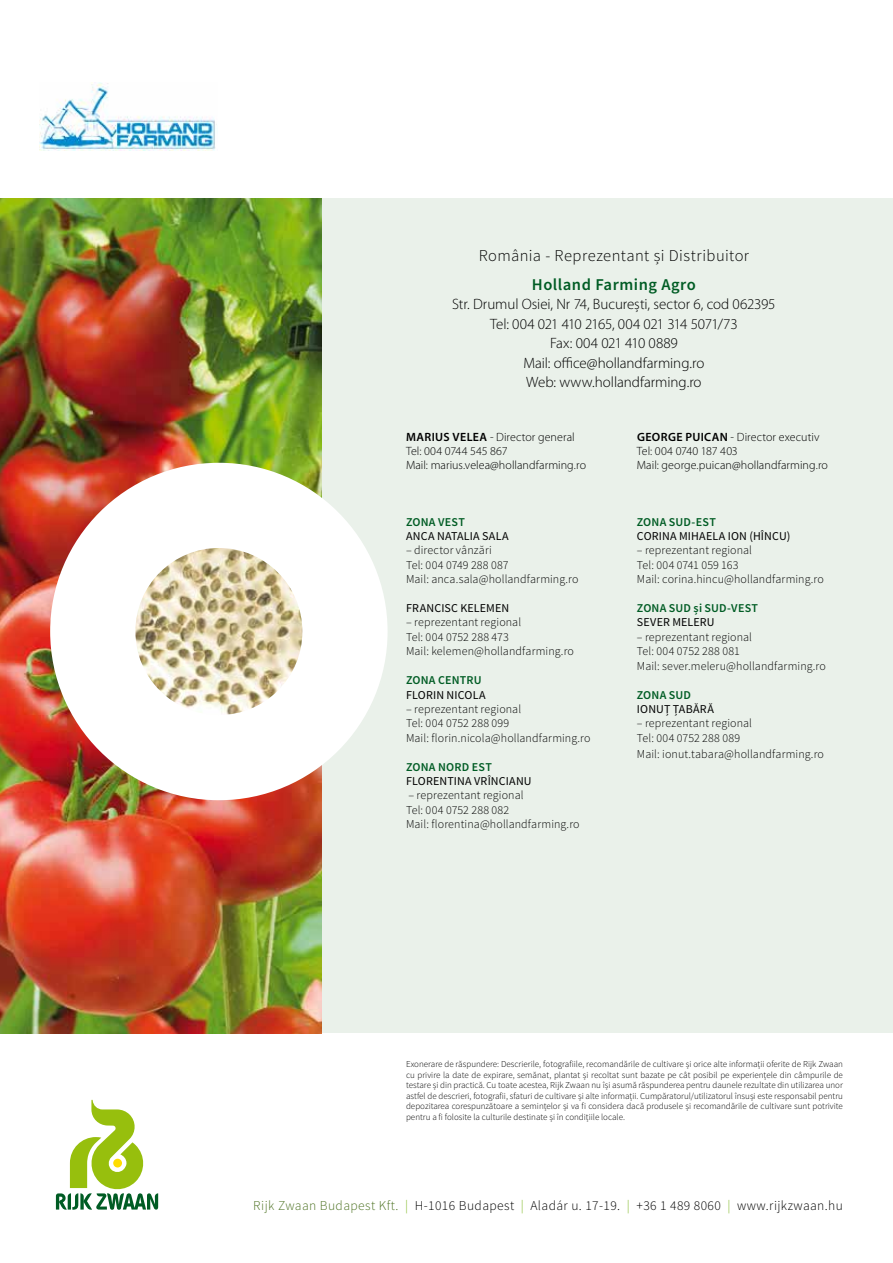
<style>
.page{position:relative;width:893px;height:1263px;background:#fff}
.page>*{position:absolute;margin:0;border:0;box-sizing:border-box;transform-origin:0 0}
.t1{font:300 16.5px "Source Sans Pro";letter-spacing:.025em;color:#000}
.t2{font:600 16.5px "Source Sans Pro";letter-spacing:.03em;color:#005c24}
.t3{font:300 15px/19.5px "Myriad Pro";letter-spacing:-.005em;color:#000;text-align:center}
.t4{font:300 13.5px "Source Sans Pro";letter-spacing:.03em;color:#000}
.t5{font:300 12px/14.4px "Source Sans Pro";letter-spacing:.01em;color:#000}
.t6{font:300 12px/14.4px "Myriad Pro";letter-spacing:.005em;color:#000}
.t7{font:12px "Source Sans Pro";letter-spacing:.01em;color:#000}
.t8{font:600 12px "Source Sans Pro";letter-spacing:.015em;color:#005c24}
.t9{font:300 9px/10.5px "Source Sans Pro";color:#000;text-align:justify}
.s1{font-weight:600}
.s2{color:#4d7223}
.s3{color:#7ab51d}
</style>
<div class="page">
<div style="left:242px;top:198px;width:651px;height:835px;background:#eaf1ea"></div>
<img style="left:0;top:198px;width:321px;height:835px">
<div style="left:50px;top:463px;width:338px;height:337px;background:#fff;border-radius:50%"></div>
<img style="left:135px;top:548px;width:167px;height:167px;border-radius:84px">
<svg style="left:56px;top:1100px;width:102px;height:110px"></svg>
<img style="left:40px;top:82px;width:176px;height:68px">
<h1 class="t1" style="left:479px;top:246px;width:272px">România - Reprezentant și Distribuitor</h1>
<h1 class="t2" style="left:532px;top:274px;width:166px">Holland Farming Agro</h1>
<h2 class="t3" style="left:452px;top:295px;width:325px">Str. Drumul Osiei, Nr 74, București, sector 6, cod 062395<br>Tel: 004 021 410 2165, 004 021 314 5071/73<br>Fax: 004 021 410 0889<br>Mail: office@hollandfarming.ro<br>Web: www.hollandfarming.ro</h2>
<h3 class="t6" style="left:406px;top:429px;width:181px"><span class="s1">MARIUS VELEA</span> - Director general<br>Tel: 004 0744 545 867<br>Mail: marius.velea@hollandfarming.ro</h3>
<h3 class="t6" style="left:637px;top:429px;width:192px"><span class="s1">GEORGE PUICAN</span> - Director executiv<br>Tel: 004 0740 187 403<br>Mail: george.puican@hollandfarming.ro</h3>
<h3 class="t8" style="left:406px;top:514px;width:60px">ZONA VEST</h3>
<h3 class="t7" style="left:406px;top:529px;width:104px">ANCA NATALIA SALA</h3>
<h3 class="t5" style="left:406px;top:543px;width:174px">– director vânzări<br>Tel: 004 0749 288 087<br>Mail: anca.sala@hollandfarming.ro</h3>
<h3 class="t7" style="left:406px;top:601px;width:105px">FRANCISC KELEMEN</h3>
<h3 class="t5" style="left:406px;top:615px;width:169px">– reprezentant regional<br>Tel: 004 0752 288 473<br>Mail: kelemen@hollandfarming.ro</h3>
<h3 class="t8" style="left:406px;top:672px;width:77px">ZONA CENTRU</h3>
<h3 class="t7" style="left:406px;top:687px;width:81px">FLORIN NICOLA</h3>
<h3 class="t5" style="left:406px;top:702px;width:186px">– reprezentant regional<br>Tel: 004 0752 288 099<br>Mail: florin.nicola@hollandfarming.ro</h3>
<h3 class="t8" style="left:406px;top:759px;width:87px">ZONA NORD EST</h3>
<h3 class="t7" style="left:406px;top:773px;width:127px">FLORENTINA VRÎNCIANU</h3>
<h3 class="t5" style="left:406px;top:788px;width:175px">– reprezentant regional<br>Tel: 004 0752 288 082<br>Mail: florentina@hollandfarming.ro</h3>
<h3 class="t8" style="left:637px;top:514px;width:81px">ZONA SUD-EST</h3>
<h3 class="t7" style="left:637px;top:529px;width:155px">CORINA MIHAELA ION (HÎNCU)</h3>
<h3 class="t5" style="left:637px;top:543px;width:188px">– reprezentant regional<br>Tel: 004 0741 059 163<br>Mail: corina.hincu@hollandfarming.ro</h3>
<h3 class="t8" style="left:637px;top:600px;width:123px">ZONA SUD și SUD-VEST</h3>
<h3 class="t7" style="left:637px;top:615px;width:79px">SEVER MELERU</h3>
<h3 class="t5" style="left:637px;top:630px;width:191px">– reprezentant regional<br>Tel: 004 0752 288 081<br>Mail: sever.meleru@hollandfarming.ro</h3>
<h3 class="t8" style="left:637px;top:687px;width:56px">ZONA SUD</h3>
<h3 class="t7" style="left:637px;top:701px;width:78px">IONUȚ ȚABĂRĂ</h3>
<h3 class="t5" style="left:637px;top:716px;width:117px">– reprezentant regional<br>Tel: 004 0752 288 089</h3>
<h3 class="t5" style="left:637px;top:747px;width:189px">Mail: ionut.tabara@hollandfarming.ro</h3>
<p class="t9" style="left:406px;top:1059px;width:438px">Exonerare de răspundere: Descrierile, fotografiile, recomandările de cultivare și orice alte informații oferite de Rijk Zwaan cu privire la date de expirare, semănat, plantat și recoltat sunt bazate pe cât posibil pe experiențele din câmpurile de testare și din practică. Cu toate acestea, Rijk Zwaan nu își asumă răspunderea pentru daunele rezultate din utilizarea unor astfel de descrieri, fotografii, sfaturi de cultivare și alte informații. Cumpăratorul/utilizatorul însuși este responsabil pentru depozitarea corespunzătoare a semințelor și va fi considera dacă produsele și recomandările de cultivare sunt potrivite pentru a fi folosite la culturile destinate și în condițiile locale.</p>
<h3 class="t4" style="left:253px;top:1197px;width:591px"><span class="s2">Rijk Zwaan Budapest Kft.</span> <span class="s3">|</span> H-1016 Budapest <span class="s3">|</span> Aladár u. 17-19. <span class="s3">|</span> +36 1 489 8060 <span class="s3">|</span> www.rijkzwaan.hu</h3>
</div>
